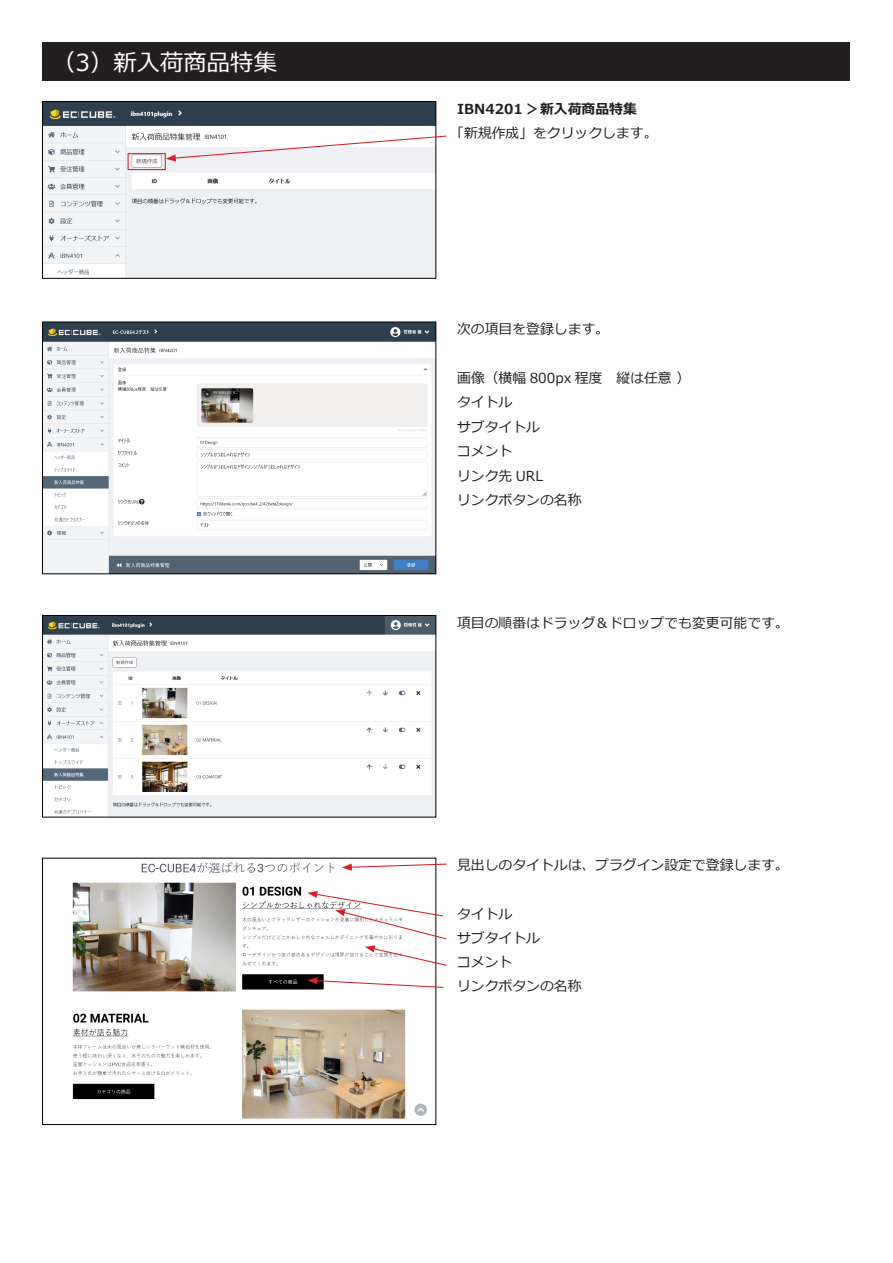
<style>
.page{position:relative;width:893px;height:1263px;background:#fff}
.page>*{position:absolute;margin:0;border:0;box-sizing:border-box;transform-origin:0 0}
.t1{font:23.4px "Meiryo";color:#fff}
.t2{font:13.8px "Meiryo";color:#231f20}
.t3{font:700 13.8px "Meiryo";color:#231f20}
</style>
<div class="page">
<img style="left:44px;top:103px;width:390px;height:174px">
<div style="left:42px;top:101px;width:394px;height:178px;border:1px solid #000"></div>
<div style="left:43px;top:43px;width:807px;height:38px;background:#231f20"></div>
<div style="left:128px;top:153px;width:38px;height:17px;border:1px solid #d1232a"></div>
<svg style="left:166px;top:135px;width:281px;height:27px"></svg>
<img style="left:44px;top:617px;width:390px;height:198px">
<div style="left:42px;top:615px;width:394px;height:202px;border:1px solid #000"></div>
<img style="left:72px;top:862px;width:355px;height:257px">
<div style="left:42px;top:858px;width:394px;height:267px;border:1px solid #000"></div>
<svg style="left:342px;top:863px;width:105px;height:8px"></svg>
<svg style="left:307px;top:891px;width:140px;height:75px"></svg>
<svg style="left:307px;top:977px;width:137px;height:11px"></svg>
<img style="left:44px;top:324px;width:390px;height:248px">
<div style="left:42px;top:322px;width:394px;height:252px;border:1px solid #000"></div>
<p class="t1" style="left:52px;top:46px;width:226px">（3）新入荷商品特集</p>
<p class="t3" style="left:457px;top:99px;width:181px">IBN4201 ＞新入荷商品特集</p>
<p class="t2" style="left:450px;top:124px;width:209px">「新規作成」をクリックします。</p>
<p class="t2" style="left:457px;top:319px;width:154px">次の項目を登録します。</p>
<p class="t2" style="left:457px;top:368px;width:235px">画像（横幅 800px 程度　縦は任意 ）</p>
<p class="t2" style="left:457px;top:393px;width:57px">タイトル</p>
<p class="t2" style="left:457px;top:417px;width:84px">サブタイトル</p>
<p class="t2" style="left:457px;top:442px;width:57px">コメント</p>
<p class="t2" style="left:457px;top:466px;width:87px">リンク先 URL</p>
<p class="t2" style="left:457px;top:491px;width:126px">リンクボタンの名称</p>
<p class="t2" style="left:457px;top:613px;width:333px">項目の順番はドラッグ＆ドロップでも変更可能です。</p>
<p class="t2" style="left:457px;top:856px;width:333px">見出しのタイトルは、プラグイン設定で登録します。</p>
<p class="t2" style="left:457px;top:904px;width:57px">タイトル</p>
<p class="t2" style="left:457px;top:928px;width:84px">サブタイトル</p>
<p class="t2" style="left:457px;top:952px;width:57px">コメント</p>
<p class="t2" style="left:457px;top:976px;width:126px">リンクボタンの名称</p>
</div>
